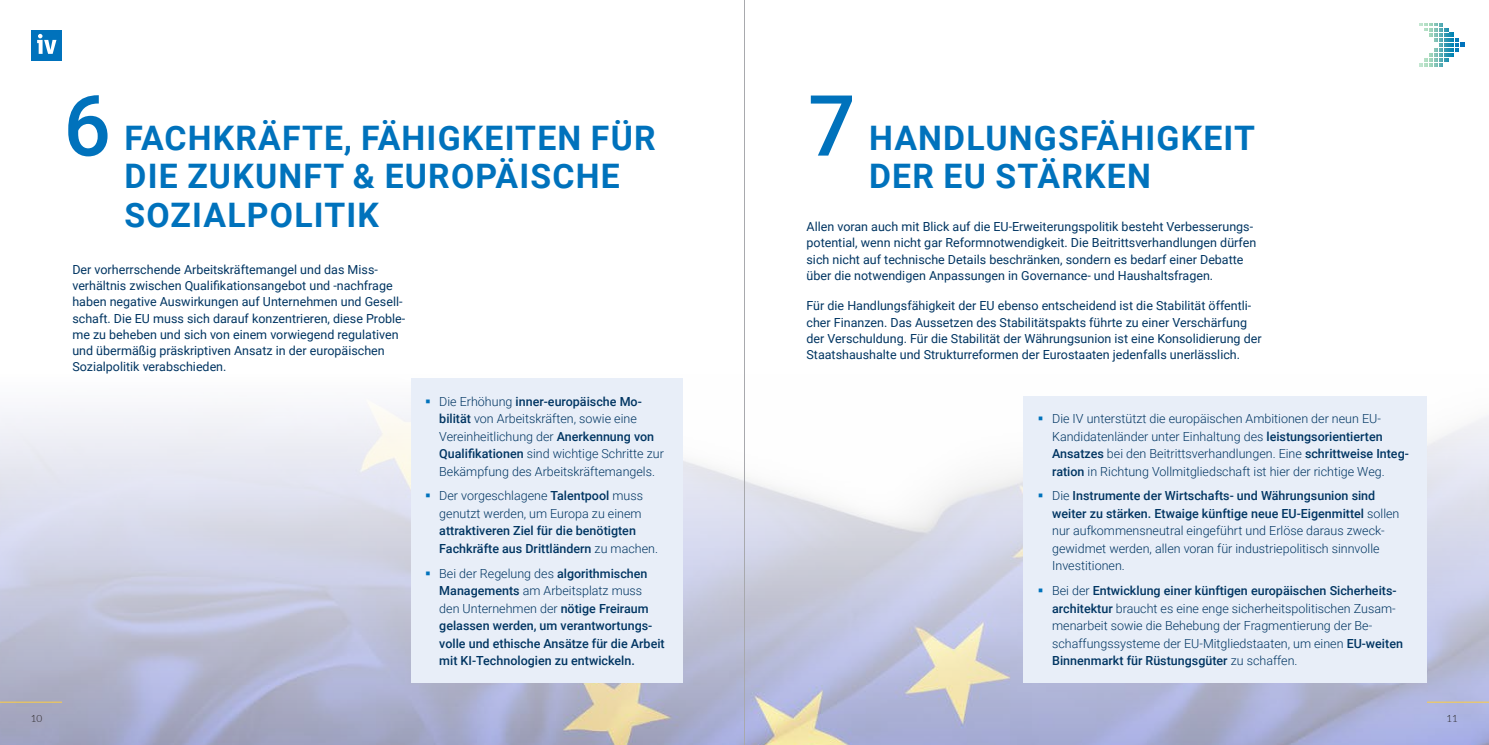
<style>
.page{position:relative;width:1489px;height:745px;background:#fff}
.page>*{position:absolute;margin:0;border:0;box-sizing:border-box;transform-origin:0 0}
.t1{font:500 84.38px "Roboto";color:#0072bc}
.t2{font:700 33.75px/38.8px "Roboto";letter-spacing:.035em;color:#0072bc}
.t3{font:300 12.5px/17.5px "Roboto";color:#003562}
.t4{font:12.5px/16.2px "Roboto";color:#003562}
.t5{font:500 12.5px/17.5px "Roboto";color:#003562}
.t6{font:300 10px "Lato";color:#231f20}
.s1{font-weight:500}
.s2{font-weight:300}
</style>
<div class="page">
<img style="left:0;top:42px;width:1488px;height:702px">
<div style="left:31px;top:30px;width:31px;height:31px;background:#0072bc"></div>
<svg style="left:37px;top:34px;width:19px;height:20px"></svg>
<svg style="left:1419px;top:23px;width:44px;height:43px"></svg>
<hr style="left:0;top:701px;width:62px;height:1px;background:#fece41">
<hr style="left:1426px;top:701px;width:62px;height:1px;background:#fece41">
<hr style="left:744px;top:0;width:1px;height:744px;background:#a8a9ad">
<div style="left:411px;top:378px;width:271px;height:304px;background:#e8eef8"></div>
<div style="left:1023px;top:396px;width:403px;height:286px;background:#e8eef8"></div>
<h1 class="t1" style="left:63px;top:66px;width:49px">6</h1>
<h1 class="t1" style="left:808px;top:66px;width:49px">7</h1>
<h2 class="t2" style="left:124px;top:117px;width:532px">FACHKRÄFTE, FÄHIGKEITEN FÜR<br>DIE ZUKUNFT &amp; EUROPÄISCHE<br>SOZIALPOLITIK</h2>
<h2 class="t2" style="left:869px;top:117px;width:387px">HANDLUNGSFÄHIGKEIT<br>DER EU STÄRKEN</h2>
<p class="t4" style="left:806px;top:218px;width:451px">Allen voran auch mit Blick auf die EU-Erweiterungspolitik besteht Verbesserungs&shy;potential, wenn nicht gar Reformnotwendigkeit. Die Beitrittsverhandlungen dürfen sich nicht auf technische Details beschränken, sondern es bedarf einer Debatte über die notwendigen Anpassungen in Governance- und Haushaltsfragen.</p>
<p class="t4" style="left:806px;top:297px;width:456px">Für die Handlungsfähigkeit der EU ebenso entscheidend ist die Stabilität öffentli&shy;cher Finanzen. Das Aussetzen des Stabilitätspakts führte zu einer Verschärfung der Verschuldung. Für die Stabilität der Währungsunion ist eine Konsolidierung der Staatshaushalte und Strukturreformen der Eurostaaten jedenfalls unerlässlich.</p>
<p class="t4" style="left:72px;top:260px;width:334px">Der vorherrschende Arbeitskräftemangel und das Miss&shy;verhältnis zwischen Qualifikationsangebot und -nachfrage haben negative Auswirkungen auf Unternehmen und Gesell&shy;schaft. Die EU muss sich darauf konzentrieren, diese Proble&shy;me zu beheben und sich von einem vorwiegend regulativen und übermäßig präskriptiven Ansatz in der europäischen Sozialpolitik verabschieden.</p>
<p class="t3" style="left:439px;top:392px;width:226px">Die Erhöhung <span class="s1">inner-europäische Mo&shy;bilität</span> von Arbeitskräften, sowie eine Vereinheitlichung der <span class="s1">Anerkennung von Qualifikationen</span> sind wichtige Schritte zur Bekämpfung des Arbeitskräftemangels.</p>
<p class="t3" style="left:439px;top:486px;width:205px">Der vorgeschlagene <span class="s1">Talentpool</span> muss genutzt werden, um Europa zu einem</p>
<p class="t5" style="left:439px;top:521px;width:220px">attraktiveren Ziel für die benötigten<br>Fachkräfte aus Drittländern <span class="s2">zu machen.</span></p>
<p class="t5" style="left:439px;top:563px;width:227px"><span class="s2">Bei der Regelung des</span> algorithmischen Managements <span class="s2">am Arbeitsplatz muss den Unternehmen der</span> nötige Freiraum gelassen werden, um verantwortungs&shy;volle und ethische Ansätze für die Arbeit mit KI-Technologien zu entwickeln.</p>
<p class="t3" style="left:1052px;top:409px;width:358px">Die IV unterstützt die europäischen Ambitionen der neun EU-Kandidatenländer unter Einhaltung des <span class="s1">leistungsorientierten Ansatzes</span> bei den Beitrittsverhandlungen. Eine <span class="s1">schrittweise Integ&shy;ration</span> in Richtung Vollmitgliedschaft ist hier der richtige Weg.</p>
<p class="t3" style="left:1052px;top:486px;width:349px">Die <span class="s1">Instrumente der Wirtschafts- und Währungsunion sind weiter zu stärken. Etwaige künftige neue EU-Eigenmittel</span> sollen nur aufkommensneutral eingeführt und Erlöse daraus zweck&shy;gewidmet werden, allen voran für industriepolitisch sinnvolle Investitionen.</p>
<p class="t3" style="left:1052px;top:581px;width:352px">Bei der <span class="s1">Entwicklung einer künftigen europäischen Sicherheits&shy;architektur</span> braucht es eine enge sicherheitspolitischen Zusam&shy;menarbeit sowie die Behebung der Fragmentierung der Be&shy;schaffungssysteme der EU-Mitgliedstaaten, um einen <span class="s1">EU-weiten Binnenmarkt für Rüstungsgüter</span> zu schaffen.</p>
<p class="t6" style="left:31px;top:711px;width:13px">10</p>
<p class="t6" style="left:1446px;top:711px;width:13px">11</p>
</div>
